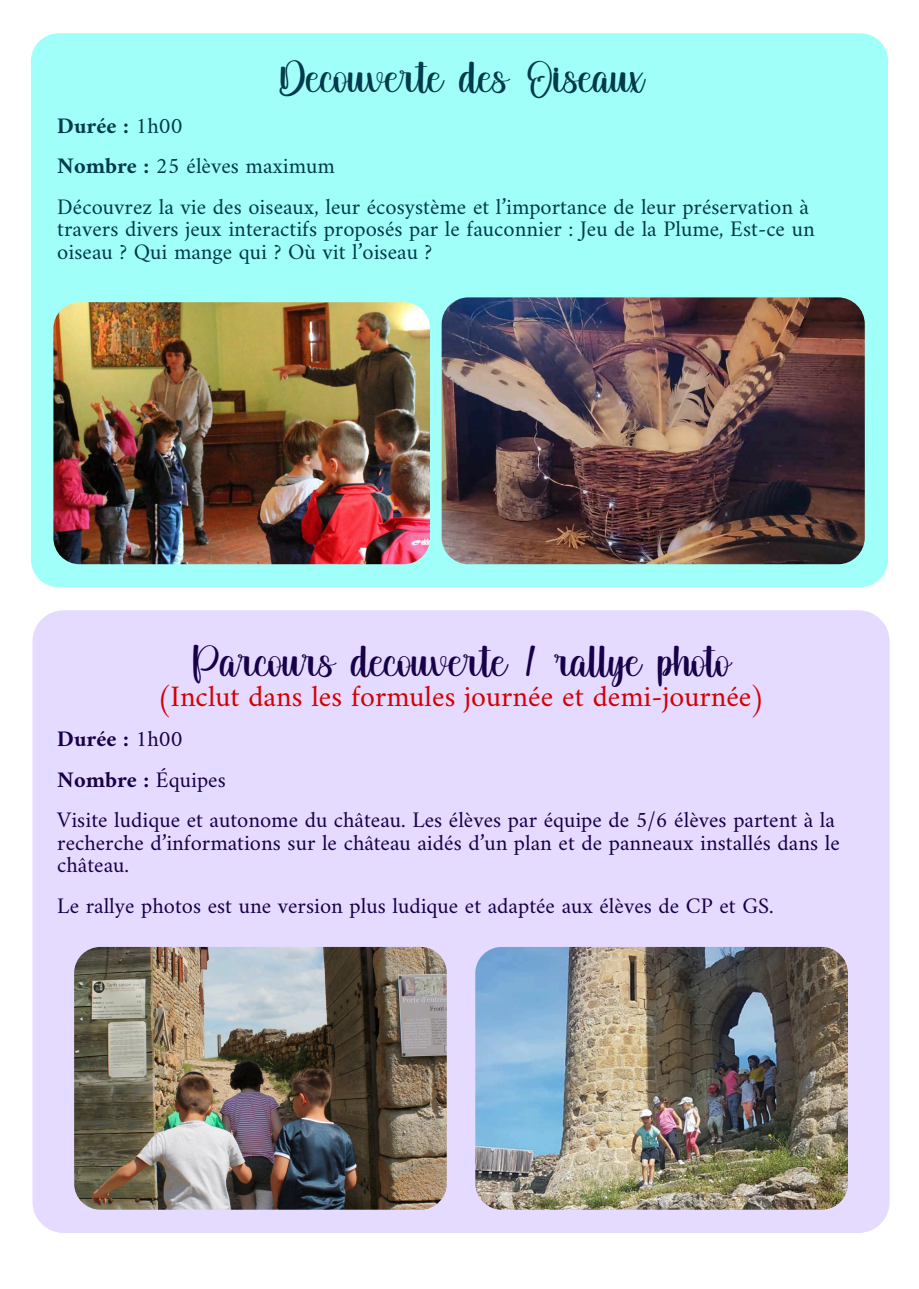
<style>
.page{position:relative;width:919px;height:1289px;background:#fff}
.page>*{position:absolute;margin:0;border:0;box-sizing:border-box;transform-origin:0 0}
.t1{font:45px "Underline";color:#160049}
.t2{font:45px "Underline";color:#003949}
.t3{font:30px "Amiri";color:#d30000}
.t4{font:22.5px/40.5px "Amiri";color:#160049}
.t5{font:22.5px/40.5px "Amiri";color:#003949}
.s1{font-weight:700}
</style>
<div class="page">
<div style="left:31px;top:33px;width:857px;height:554px;background:#a0fff9;border-radius:28px"></div>
<div style="left:32px;top:610px;width:857px;height:622px;background:#e5daff;border-radius:31px"></div>
<img style="left:53px;top:302px;width:377px;height:262px;border-radius:26px">
<img style="left:74px;top:946px;width:373px;height:263px;border-radius:26px">
<img style="left:475px;top:946px;width:372px;height:263px;border-radius:26px">
<img style="left:441px;top:297px;width:423px;height:267px;border-radius:27px">
<h1 class="t2" style="left:277px;top:53px;width:368px">Decouvрte des Oiseaux</h1>
<p class="t5" style="left:57px;top:105px;width:753px"><span class="s1">Durée :</span> 1h00<br><span class="s1">Nombre :</span> 25 élèves maximum<br>Découvrez la vie des oiseaux, leur écosystème et l’importance de leur préservation à</p>
<p class="t5" style="left:57px;top:217px;width:758px;line-height:22.5px">travers divers jeux interactifs proposés par le fauconnier : Jeu de la Plume, Est-ce un oiseau ? Qui mange qui ? Où vit l’oiseau ?</p>
<h1 class="t1" style="left:191px;top:637px;width:541px">Parcours decouvрte / rallye photo</h1>
<h2 class="t3" style="left:157px;top:678px;width:610px">(Inclut dans les formules journée et demi-journée)</h2>
<p class="t4" style="left:57px;top:718px;width:779px"><span class="s1">Durée :</span> 1h00<br><span class="s1">Nombre :</span> Équipes<br>Visite ludique et autonome du château. Les élèves par équipe de 5/6 élèves partent à la</p>
<p class="t4" style="left:57px;top:830px;width:784px;line-height:22.5px">recherche d’informations sur le château aidés d’un plan et de panneaux installés dans le château.</p>
<p class="t4" style="left:57px;top:884px;width:717px">Le rallye photos est une version plus ludique et adaptée aux élèves de CP et GS.</p>
</div>
